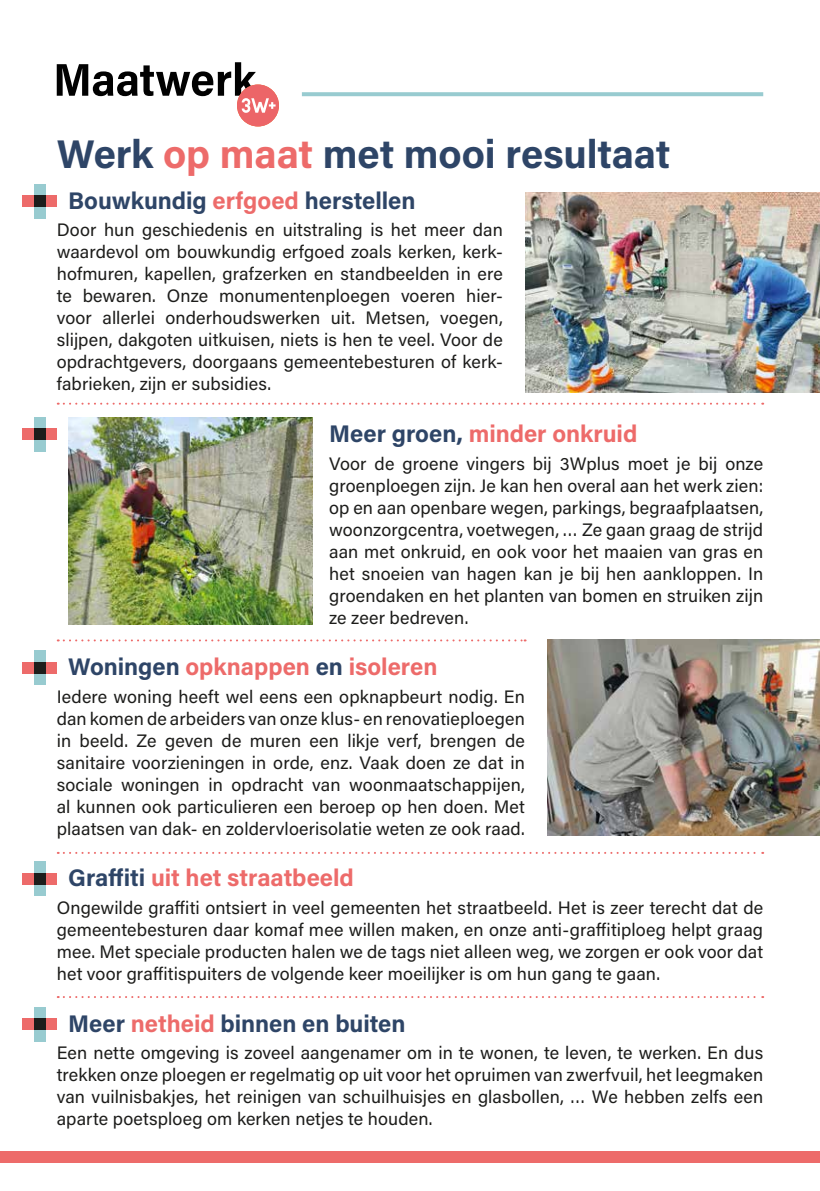
<style>
.page{position:relative;width:820px;height:1191px;background:#fff}
.page>*{position:absolute;margin:0;border:0;box-sizing:border-box;transform-origin:0 0}
.t1{font:700 40px "Acumin Pro";letter-spacing:-.005em;color:#2e4567}
.t2{font:700 24px "Acumin Pro";color:#ed6b6a}
.t3{font:700 24px "Acumin Pro";color:#2e4567}
.t4{font:18px/22px "Acumin Pro";letter-spacing:.005em;color:#1d1d1b;text-align:justify}
.s1{color:#ed6b6a}
.s2{color:#2e4567}
</style>
<div class="page">
<div style="left:23px;top:195px;width:34px;height:12px;background:#ed6b6a"></div>
<div style="left:34px;top:184px;width:11px;height:34px;background:#98cbd0"></div>
<div style="left:34px;top:195px;width:11px;height:12px;background:#1d1d1b"></div>
<div style="left:23px;top:428px;width:34px;height:12px;background:#ed6b6a"></div>
<div style="left:34px;top:417px;width:11px;height:34px;background:#98cbd0"></div>
<div style="left:34px;top:428px;width:11px;height:12px;background:#1d1d1b"></div>
<div style="left:23px;top:662px;width:34px;height:11px;background:#ed6b6a"></div>
<div style="left:34px;top:650px;width:11px;height:34px;background:#98cbd0"></div>
<div style="left:34px;top:662px;width:11px;height:11px;background:#1d1d1b"></div>
<div style="left:23px;top:873px;width:34px;height:11px;background:#ed6b6a"></div>
<div style="left:34px;top:861px;width:11px;height:35px;background:#98cbd0"></div>
<div style="left:34px;top:873px;width:11px;height:11px;background:#1d1d1b"></div>
<div style="left:23px;top:1018px;width:34px;height:11px;background:#ed6b6a"></div>
<div style="left:34px;top:1007px;width:11px;height:34px;background:#98cbd0"></div>
<div style="left:34px;top:1018px;width:11px;height:11px;background:#1d1d1b"></div>
<div style="left:0;top:1151px;width:819px;height:11px;background:#ed6b6a"></div>
<svg style="left:58px;top:403px;width:705px;height:2px"></svg>
<svg style="left:58px;top:639px;width:467px;height:2px"></svg>
<svg style="left:58px;top:996px;width:705px;height:2px"></svg>
<svg style="left:58px;top:852px;width:705px;height:2px"></svg>
<div style="left:237px;top:85px;width:42px;height:41px;background:#ec6568;border-radius:50%"></div>
<svg style="left:57px;top:62px;width:218px;height:51px"></svg>
<img style="left:68px;top:417px;width:244px;height:207px">
<img style="left:525px;top:192px;width:294px;height:200px">
<img style="left:547px;top:639px;width:272px;height:197px">
<svg style="left:302px;top:92px;width:461px;height:4px;background:#9dcdd2"></svg>
<h1 class="t1" style="left:57px;top:126px;width:615px">Werk <span class="s1">op maat</span> met mooi resultaat</h1>
<h2 class="t3" style="left:68px;top:183px;width:349px">Bouwkundig <span class="s1">erfgoed</span> herstellen</h2>
<p class="t4" style="left:57px;top:218px;width:447px">Door hun geschiedenis en uitstraling is het meer dan waardevol om bouwkundig erfgoed zoals kerken, kerk&shy;hofmuren, kapellen, grafzerken en standbeelden in ere te bewaren. Onze monumentenploegen voeren hier&shy;voor allerlei onderhoudswerken uit. Metsen, voegen, slijpen, dakgoten uitkuisen, niets is hen te veel. Voor de opdrachtgevers, doorgaans gemeentebesturen of kerk&shy;fabrieken, zijn er subsidies.</p>
<h2 class="t2" style="left:329px;top:416px;width:310px"><span class="s2">Meer groen,</span> minder onkruid</h2>
<p class="t4" style="left:329px;top:451px;width:435px">Voor de groene vingers bij 3Wplus moet je bij onze groenploegen zijn. Je kan hen overal aan het werk zien: op en aan openbare wegen, parkings, begraafplaatsen, woonzorgcentra, voetwegen, … Ze gaan graag de strijd aan met onkruid, en ook voor het maaien van gras en het snoeien van hagen kan je bij hen aankloppen. In groendaken en het planten van bomen en struiken zijn ze zeer bedreven.</p>
<h2 class="t2" style="left:68px;top:650px;width:371px"><span class="s2">Woningen</span> opknappen <span class="s2">en</span> isoleren</h2>
<p class="t4" style="left:57px;top:685px;width:469px">Iedere woning heeft wel eens een opknapbeurt nodig. En dan komen de arbeiders van onze klus- en renovatieploegen in beeld. Ze geven de muren een likje verf, brengen de sanitaire voorzieningen in orde, enz. Vaak doen ze dat in sociale woningen in opdracht van woonmaatschappijen, al kunnen ook particulieren een beroep op hen doen. Met plaatsen van dak- en zoldervloerisolatie weten ze ook raad.</p>
<h2 class="t2" style="left:68px;top:861px;width:287px"><span class="s2">Graffiti</span> uit het straatbeeld</h2>
<p class="t4" style="left:57px;top:896px;width:707px">Ongewilde graffiti ontsiert in veel gemeenten het straatbeeld. Het is zeer terecht dat de gemeentebesturen daar komaf mee willen maken, en onze anti-graffitiploeg helpt graag mee. Met speciale producten halen we de tags niet alleen weg, we zorgen er ook voor dat het voor graffitispuiters de volgende keer moeilijker is om hun gang te gaan.</p>
<h2 class="t3" style="left:68px;top:1006px;width:339px">Meer <span class="s1">netheid</span> binnen en buiten</h2>
<p class="t4" style="left:57px;top:1041px;width:707px">Een nette omgeving is zoveel aangenamer om in te wonen, te leven, te werken. En dus trekken onze ploegen er regelmatig op uit voor het opruimen van zwerfvuil, het leegmaken van vuilnisbakjes, het reinigen van schuilhuisjes en glasbollen, … We hebben zelfs een aparte poetsploeg om kerken netjes te houden.</p>
</div>
